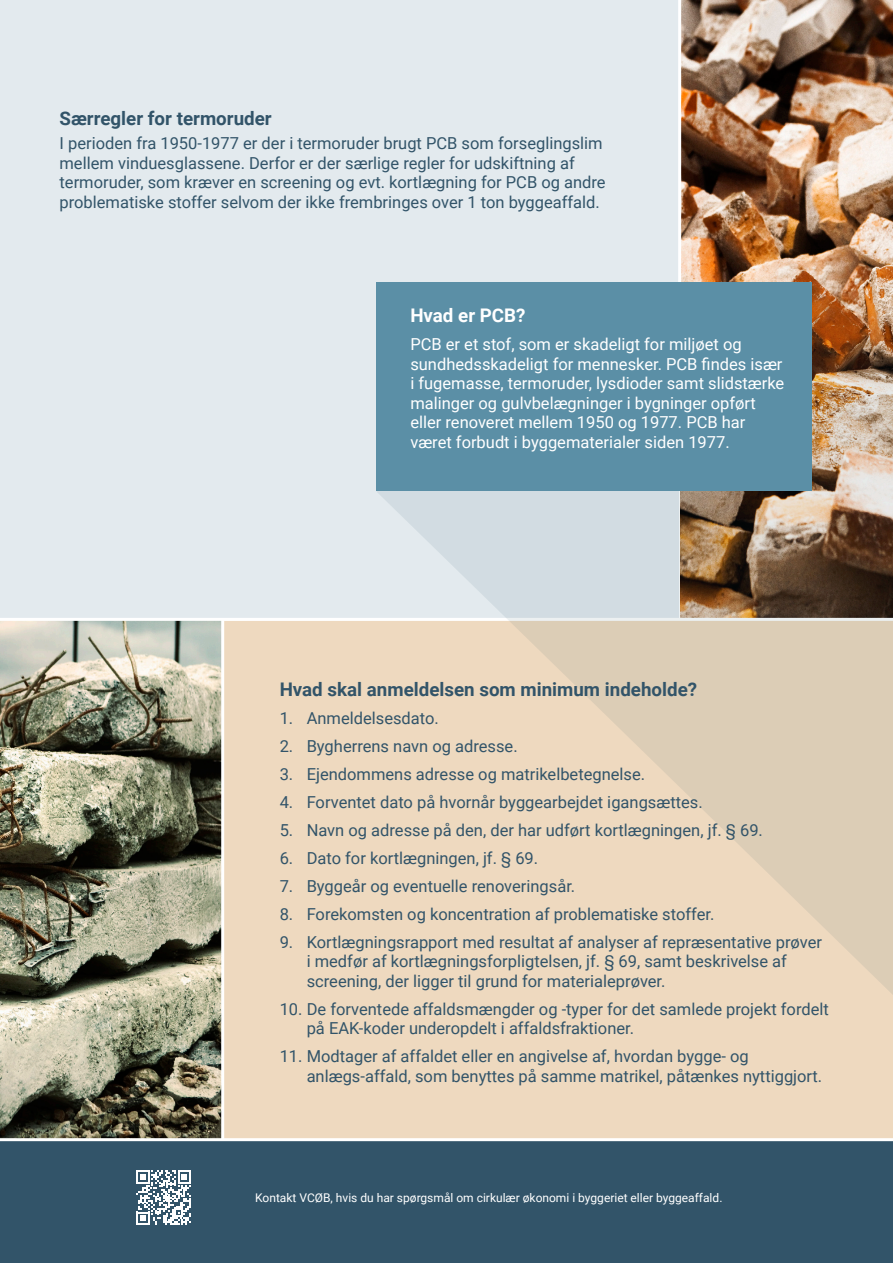
<style>
.page{position:relative;width:893px;height:1263px;background:#fff}
.page>*{position:absolute;margin:0;border:0;box-sizing:border-box;transform-origin:0 0}
.Brødtekst_FED{font:700 18.75px "Roboto";color:#325469}
.Brødtekst_FED-2{font:700 18.75px "Roboto";color:#fff}
.brød{font:16.5px/19.5px "Roboto";color:#325469}
.brød-2{font:16.5px/19.5px "Roboto";color:#fff}
.brød_8_10_neg{font:12px "Roboto";color:#fff}
</style>
<div class="page">
<img style="left:681px;top:0;width:212px;height:283px">
<svg style="left:224px;top:621px;width:669px;height:517px;background:#eed9c0"></svg>
<div style="left:0;top:1140px;width:893px;height:123px;background:#325469"></div>
<img style="left:0;top:621px;width:221px;height:517px">
<div style="left:0;top:0;width:678px;height:619px;background:#e3eaee"></div>
<hr style="left:0;top:1138px;width:893px;height:3px;background:#fff">
<svg style="left:136px;top:1170px;width:55px;height:55px"></svg>
<hr style="left:0;top:618px;width:893px;height:3px;background:#fff">
<svg style="left:376px;top:283px;width:517px;height:712px;background:#d7c6b1"></svg>
<div style="left:376px;top:283px;width:436px;height:208px;background:#5b8fa6"></div>
<p class="Brødtekst_FED" style="left:60px;top:106px;width:214px">Særregler for termoruder</p>
<p class="brød" style="left:60px;top:133px;width:545px">I perioden fra 1950-1977 er der i termoruder brugt PCB som forseglingslim</p>
<p class="brød" style="left:60px;top:152px;width:517px">mellem vinduesglassene. Derfor er der særlige regler for udskiftning af</p>
<p class="brød" style="left:60px;top:172px;width:548px">termoruder, som kræver en screening og evt. kortlægning for PCB og andre</p>
<p class="brød" style="left:60px;top:191px;width:542px">problematiske stoffer selvom der ikke frembringes over 1 ton byggeaffald.</p>
<p class="Brødtekst_FED-2" style="left:410px;top:303px;width:117px">Hvad er PCB?</p>
<p class="brød-2" style="left:410px;top:334px;width:376px">PCB er et stof, som er skadeligt for miljøet og sundhedsskadeligt for mennesker. PCB findes især i fugemasse, termoruder, lysdioder samt slidstærke malinger og gulvbelægninger i bygninger opført eller renoveret mellem 1950 og 1977. PCB har været forbudt i byggematerialer siden 1977.</p>
<p class="Brødtekst_FED" style="left:280px;top:676px;width:419px">Hvad skal anmeldelsen som minimum indeholde?</p>
<p class="brød" style="left:280px;top:707px;width:161px">1. Anmeldelsesdato.</p>
<p class="brød" style="left:280px;top:735px;width:239px">2. Bygherrens navn og adresse.</p>
<p class="brød" style="left:280px;top:763px;width:367px">3. Ejendommens adresse og matrikelbetegnelse.</p>
<p class="brød" style="left:280px;top:791px;width:425px">4. Forventet dato på hvornår byggearbejdet igangsættes.</p>
<p class="brød" style="left:280px;top:819px;width:485px">5. Navn og adresse på den, der har udført kortlægningen, jf. § 69.</p>
<p class="brød" style="left:280px;top:847px;width:260px">6. Dato for kortlægningen, jf. § 69.</p>
<p class="brød" style="left:280px;top:875px;width:297px">7. Byggeår og eventuelle renoveringsår.</p>
<p class="brød" style="left:280px;top:903px;width:436px">8. Forekomsten og koncentration af problematiske stoffer.</p>
<p class="brød" style="left:307px;top:931px;width:517px;text-indent:-27px">9. Kortlægningsrapport med resultat af analyser af repræsentative prøver i medfør af kortlægningsforpligtelsen, jf. § 69, samt beskrivelse af screening, der ligger til grund for materialeprøver.</p>
<p class="brød" style="left:307px;top:999px;width:524px;text-indent:-27px">10. De forventede affaldsmængder og -typer for det samlede projekt fordelt på EAK-koder underopdelt i affaldsfraktioner.</p>
<p class="brød" style="left:307px;top:1046px;width:517px;text-indent:-27px">11. Modtager af affaldet eller en angivelse af, hvordan bygge- og anlægs-affald, som benyttes på samme matrikel, påtænkes nyttiggjort.</p>
<p class="brød_8_10_neg" style="left:255px;top:1189px;width:469px">Kontakt VCØB, hvis du har spørgsmål om cirkulær økonomi i byggeriet eller byggeaffald.</p>
</div>
